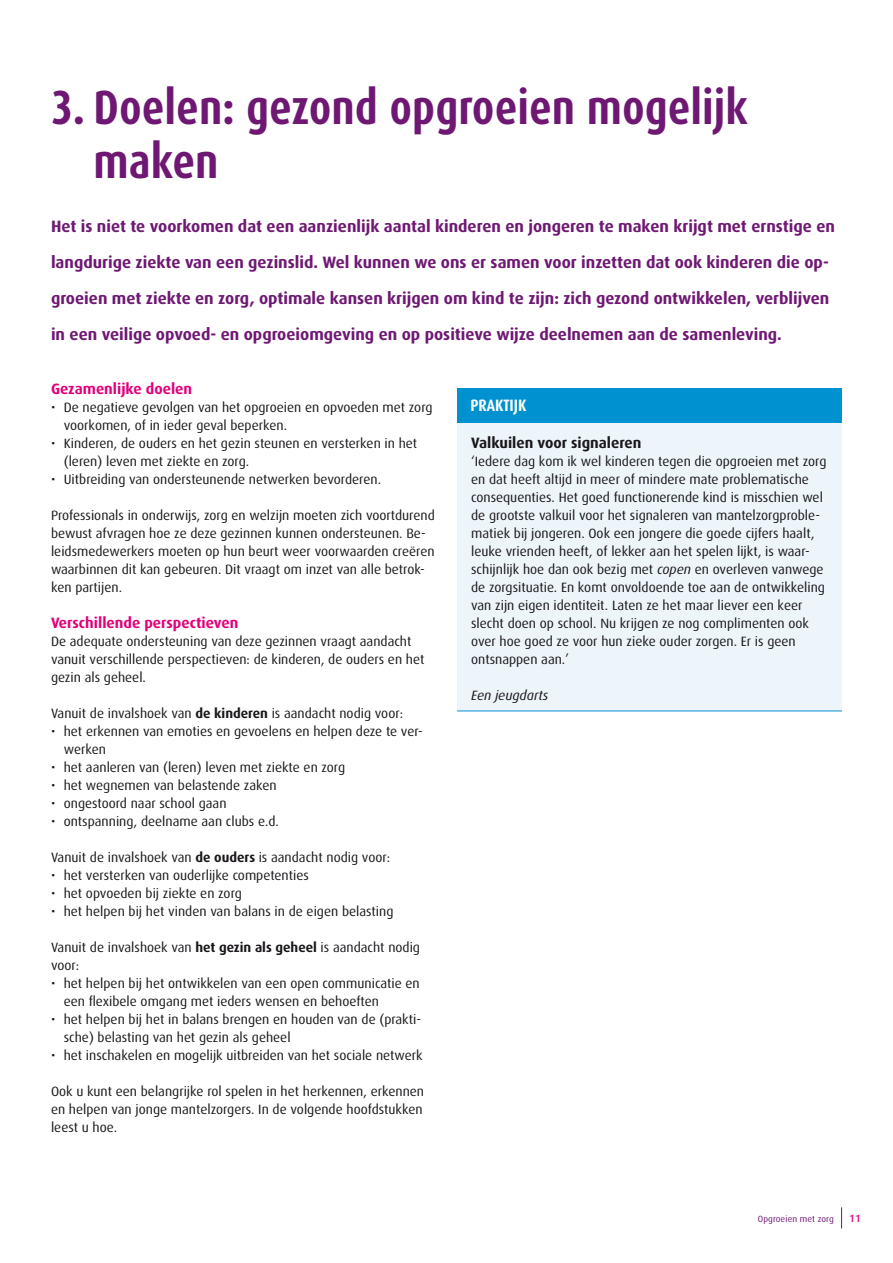
<style>
.page{position:relative;width:893px;height:1263px;background:#fff}
.page>*{position:absolute;margin:0;border:0;box-sizing:border-box;transform-origin:0 0}
.t1{font:700 48px/54px "Dax Condensed";color:#6e1873}
.t2{font:700 16.5px/36px "Dax OT";color:#6e1873}
.t3{font:700 16.5px "Dax Condensed";color:#fff}
.t4{font:700 15px "Dax OT";color:#e2007a}
.t5{font:700 15px "Dax OT";color:#1a171b}
.t6{font:13.5px/18px "Dax OT";color:#1a171b}
.t7{font:italic 13.5px "Dax OT";color:#1a171b}
.t8{font:500 10.5px "Dax OT";color:#e2007a}
.t9{font:9px "Dax OT";letter-spacing:.01em;color:#6e1873}
.s1{font-weight:700}
.s2{font-style:italic}
</style>
<div class="page">
<svg style="left:841px;top:1207px;width:1px;height:21px"></svg>
<div style="left:457px;top:406px;width:385px;height:305px;background:#edf4fa"></div>
<div style="left:457px;top:388px;width:385px;height:34px;background:#0092d0"></div>
<hr style="left:457px;top:711px;width:385px;height:1px;background:#0092d0">
<h1 class="t1" style="left:94px;top:81px;width:656px;text-indent:-43px">3. Doelen: gezond opgroeien mogelijk maken</h1>
<p class="t2" style="left:51px;top:208px;width:785px">Het is niet te voorkomen dat een aanzienlijk aantal kinderen en jongeren te maken krijgt met ernstige en langdurige ziekte van een gezinslid. Wel kunnen we ons er samen voor inzetten dat ook kinderen die op&shy;groeien met ziekte en zorg, optimale kansen krijgen om kind te zijn: zich gezond ontwikkelen, verblijven in een veilige opvoed- en opgroeiomgeving en op positieve wijze deelnemen aan de samenleving.</p>
<p class="t4" style="left:51px;top:379px;width:143px">Gezamenlijke doelen</p>
<p class="t6" style="left:64px;top:398px;width:370px;text-indent:-13px">• De negatieve gevolgen van het opgroeien en opvoeden met zorg voorkomen, of in ieder geval beperken.</p>
<p class="t6" style="left:64px;top:434px;width:355px;text-indent:-13px">• Kinderen, de ouders en het gezin steunen en versterken in het (leren) leven met ziekte en zorg.</p>
<p class="t6" style="left:51px;top:470px;width:332px">• Uitbreiding van ondersteunende netwerken bevorderen.</p>
<p class="t6" style="left:51px;top:506px;width:385px">Professionals in onderwijs, zorg en welzijn moeten zich voortdurend bewust afvragen hoe ze deze gezinnen kunnen ondersteunen. Be&shy;leidsmedewerkers moeten op hun beurt weer voorwaarden creëren waarbinnen dit kan gebeuren. Dit vraagt om inzet van alle betrok&shy;ken partijen.</p>
<p class="t4" style="left:51px;top:613px;width:189px">Verschillende perspectieven</p>
<p class="t6" style="left:51px;top:632px;width:375px">De adequate ondersteuning van deze gezinnen vraagt aandacht vanuit verschillende perspectieven: de kinderen, de ouders en het gezin als geheel.</p>
<p class="t6" style="left:51px;top:704px;width:354px">Vanuit de invalshoek van <span class="s1">de kinderen</span> is aandacht nodig voor:</p>
<p class="t6" style="left:64px;top:722px;width:361px;text-indent:-13px">• het erkennen van emoties en gevoelens en helpen deze te ver&shy;werken</p>
<p class="t6" style="left:51px;top:758px;width:296px">• het aanleren van (leren) leven met ziekte en zorg</p>
<p class="t6" style="left:51px;top:776px;width:227px">• het wegnemen van belastende zaken</p>
<p class="t6" style="left:51px;top:794px;width:177px">• ongestoord naar school gaan</p>
<p class="t6" style="left:51px;top:812px;width:229px">• ontspanning, deelname aan clubs e.d.</p>
<p class="t6" style="left:51px;top:848px;width:341px">Vanuit de invalshoek van <span class="s1">de ouders</span> is aandacht nodig voor:</p>
<p class="t6" style="left:51px;top:866px;width:259px">• het versterken van ouderlijke competenties</p>
<p class="t6" style="left:51px;top:884px;width:192px">• het opvoeden bij ziekte en zorg</p>
<p class="t6" style="left:51px;top:902px;width:344px">• het helpen bij het vinden van balans in de eigen belasting</p>
<p class="t6" style="left:51px;top:938px;width:371px">Vanuit de invalshoek van <span class="s1">het gezin als geheel</span> is aandacht nodig voor:</p>
<p class="t6" style="left:64px;top:974px;width:358px;text-indent:-13px">• het helpen bij het ontwikkelen van een open communicatie en een flexibele omgang met ieders wensen en behoeften</p>
<p class="t6" style="left:64px;top:1010px;width:359px;text-indent:-13px">• het helpen bij het in balans brengen en houden van de (prakti&shy;sche) belasting van het gezin als geheel</p>
<p class="t6" style="left:51px;top:1046px;width:373px">• het inschakelen en mogelijk uitbreiden van het sociale netwerk</p>
<p class="t6" style="left:51px;top:1082px;width:375px;text-align:justify">Ook u kunt een belangrijke rol spelen in het herkennen, erkennen en helpen van jonge mantelzorgers. In de volgende hoofdstukken leest u hoe.</p>
<p class="t3" style="left:470px;top:396px;width:57px">Praktij k</p>
<p class="t5" style="left:471px;top:433px;width:172px">Valkuilen voor signaleren</p>
<p class="t6" style="left:471px;top:452px;width:357px">‘Iedere dag kom ik wel kinderen tegen die opgroeien met zorg en dat heeft altijd in meer of mindere mate problematische consequenties. Het goed functionerende kind is misschien wel de grootste valkuil voor het signaleren van mantelzorgproble&shy;matiek bij jongeren. Ook een jongere die goede cijfers haalt, leuke vrienden heeft, of lekker aan het spelen lijkt, is waar&shy;schijnlijk hoe dan ook bezig met <span class="s2">copen</span> en overleven vanwege de zorgsituatie. En komt onvoldoende toe aan de ontwikkeling van zijn eigen identiteit. Laten ze het maar liever een keer slecht doen op school. Nu krijgen ze nog complimenten ook over hoe goed ze voor hun zieke ouder zorgen. Er is geen ontsnappen aan.’</p>
<p class="t7" style="left:471px;top:686px;width:79px">Een jeugdarts</p>
<p class="t9" style="left:758px;top:1213px;width:78px">Opgroeien met zorg</p>
<p class="t8" style="left:849px;top:1211px;width:13px">11</p>
</div>
